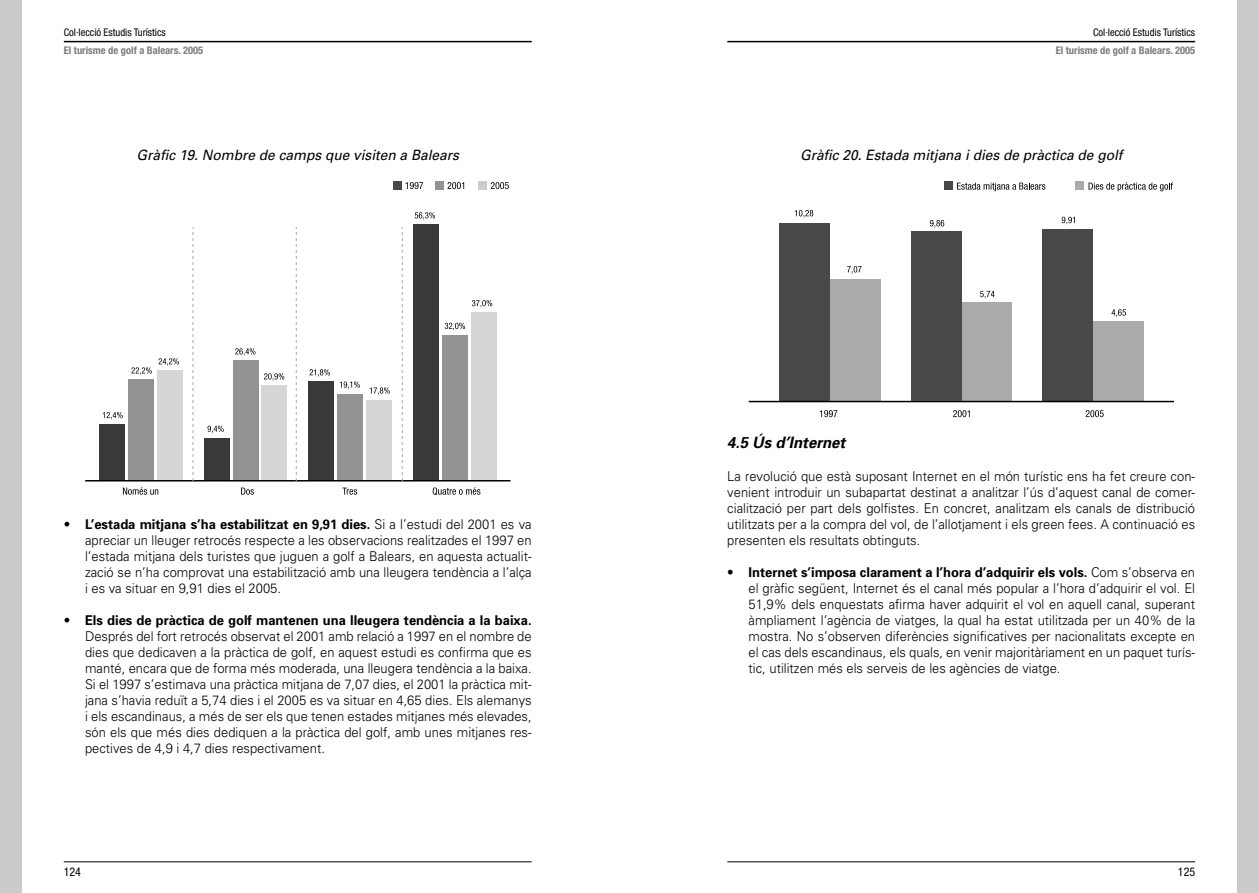
<style>
.page{position:relative;width:1259px;height:893px;background:#fff}
.page>*{position:absolute;margin:0;border:0;box-sizing:border-box;transform-origin:0 0}
.t1{font:italic 700 15.75px "Univers";color:#000;scale:.95 1}
.t2{font:italic 14.25px "Univers";color:#000;scale:.96 1}
.t3{font:300 13.5px/16px "Univers";color:#000;text-align:justify;scale:.96 1}
.t4{font:condensed 12px "Helvetica Neue";color:#000}
.t5{font:700 condensed 10.5px "Helvetica Neue";color:#7c7c7c}
.t6{font:condensed 10.5px "Helvetica Neue";color:#000}
.s1{font-weight:700}
</style>
<div class="page">
<hr style="left:64px;top:861px;width:467px;height:1px;background:#000">
<hr style="left:64px;top:41px;width:467px;height:1px;background:#000">
<div style="left:0;top:0;width:21px;height:893px;background:#cbcbcb"></div>
<hr style="left:727px;top:41px;width:468px;height:1px;background:#000">
<hr style="left:727px;top:861px;width:468px;height:1px;background:#000">
<div style="left:1237px;top:0;width:22px;height:893px;background:#cbcbcb"></div>
<div style="left:470px;top:312px;width:26px;height:169px;background:#d6d6d6"></div>
<div style="left:442px;top:335px;width:26px;height:146px;background:#939393"></div>
<div style="left:413px;top:225px;width:26px;height:256px;background:#393939"></div>
<svg style="left:472px;top:300px;width:20px;height:7px"></svg>
<svg style="left:445px;top:323px;width:20px;height:7px"></svg>
<svg style="left:415px;top:212px;width:20px;height:8px"></svg>
<div style="left:366px;top:400px;width:26px;height:81px;background:#d6d6d6"></div>
<div style="left:337px;top:394px;width:26px;height:87px;background:#939393"></div>
<div style="left:308px;top:382px;width:26px;height:99px;background:#393939"></div>
<svg style="left:370px;top:387px;width:20px;height:8px"></svg>
<svg style="left:340px;top:381px;width:20px;height:8px"></svg>
<svg style="left:309px;top:369px;width:21px;height:8px"></svg>
<div style="left:261px;top:386px;width:26px;height:95px;background:#d6d6d6"></div>
<div style="left:233px;top:361px;width:25px;height:120px;background:#939393"></div>
<div style="left:204px;top:438px;width:26px;height:43px;background:#393939"></div>
<svg style="left:264px;top:373px;width:20px;height:8px"></svg>
<svg style="left:235px;top:348px;width:20px;height:8px"></svg>
<svg style="left:207px;top:426px;width:17px;height:7px"></svg>
<div style="left:157px;top:371px;width:26px;height:110px;background:#d6d6d6"></div>
<div style="left:128px;top:380px;width:26px;height:101px;background:#939393"></div>
<div style="left:99px;top:424px;width:26px;height:57px;background:#393939"></div>
<svg style="left:159px;top:358px;width:20px;height:8px"></svg>
<svg style="left:131px;top:367px;width:21px;height:8px"></svg>
<svg style="left:103px;top:412px;width:20px;height:7px"></svg>
<hr style="left:85px;top:480px;width:425px;height:1px;background:#000">
<svg style="left:193px;top:227px;width:1px;height:254px"></svg>
<svg style="left:296px;top:227px;width:1px;height:254px"></svg>
<svg style="left:402px;top:227px;width:1px;height:254px"></svg>
<svg style="left:123px;top:487px;width:35px;height:8px"></svg>
<svg style="left:241px;top:488px;width:13px;height:7px"></svg>
<svg style="left:342px;top:488px;width:15px;height:7px"></svg>
<svg style="left:433px;top:487px;width:47px;height:8px"></svg>
<div style="left:393px;top:181px;width:8px;height:8px;background:#484848"></div>
<svg style="left:491px;top:182px;width:18px;height:7px"></svg>
<svg style="left:447px;top:182px;width:17px;height:7px"></svg>
<svg style="left:405px;top:182px;width:18px;height:7px"></svg>
<div style="left:435px;top:181px;width:8px;height:8px;background:#939393"></div>
<div style="left:478px;top:181px;width:8px;height:8px;background:#cbcbcb"></div>
<div style="left:779px;top:224px;width:51px;height:177px;background:#484848"></div>
<div style="left:830px;top:280px;width:50px;height:121px;background:#aaa"></div>
<svg style="left:820px;top:410px;width:17px;height:7px"></svg>
<svg style="left:795px;top:210px;width:18px;height:8px"></svg>
<svg style="left:847px;top:266px;width:14px;height:8px"></svg>
<div style="left:961px;top:302px;width:51px;height:99px;background:#aaa"></div>
<svg style="left:953px;top:410px;width:16px;height:7px"></svg>
<svg style="left:980px;top:291px;width:14px;height:7px"></svg>
<div style="left:1042px;top:229px;width:51px;height:172px;background:#484848"></div>
<div style="left:1092px;top:321px;width:51px;height:80px;background:#aaa"></div>
<svg style="left:1085px;top:410px;width:18px;height:7px"></svg>
<svg style="left:1061px;top:217px;width:14px;height:7px"></svg>
<svg style="left:1111px;top:309px;width:15px;height:8px"></svg>
<svg style="left:1088px;top:182px;width:84px;height:9px"></svg>
<svg style="left:957px;top:183px;width:88px;height:8px"></svg>
<div style="left:944px;top:182px;width:8px;height:8px;background:#484848"></div>
<div style="left:1075px;top:182px;width:8px;height:8px;background:#aaa"></div>
<hr style="left:749px;top:401px;width:425px;height:1px;background:#000">
<div style="left:910px;top:231px;width:51px;height:170px;background:#484848"></div>
<svg style="left:929px;top:220px;width:15px;height:8px"></svg>
<p class="t6" style="left:64px;top:27px;width:104px">Col·lecció Estudis Turístics</p>
<p class="t5" style="left:64px;top:44px;width:141px">El turisme de golf a Balears. 2005</p>
<p class="t6" style="left:1093px;top:27px;width:104px">Col·lecció Estudis Turístics</p>
<p class="t5" style="left:1055px;top:44px;width:141px">El turisme de golf a Balears. 2005</p>
<p class="t2" style="left:136px;top:146px;width:337px">Gràfic 19. Nombre de camps que visiten a Balears</p>
<p class="t2" style="left:800px;top:146px;width:337px">Gràfic 20. Estada mitjana i dies de pràctica de golf</p>
<p class="t3" style="left:85px;top:516px;width:467px;text-indent:-21px">• <span class="s1">L’estada mitjana s’ha estabilitzat en 9,91 dies.</span> Si a l’estudi del 2001 es va apreciar un lleuger retrocés respecte a les observacions realitzades el 1997 en l’estada mitjana dels turistes que juguen a golf a Balears, en aquesta actualit&shy;zació se n’ha comprovat una estabilització amb una lleugera tendència a l’alça i es va situar en 9,91 dies el 2005.</p>
<p class="t3" style="left:85px;top:612px;width:467px;text-indent:-21px">• <span class="s1">Els dies de pràctica de golf mantenen una lleugera tendència a la baixa.<br></span>Després del fort retrocés observat el 2001 amb relació a 1997 en el nombre de dies que dedicaven a la pràctica de golf, en aquest estudi es confirma que es manté, encara que de forma més moderada, una lleugera tendència a la baixa.<br>Si el 1997 s’estimava una pràctica mitjana de 7,07 dies, el 2001 la pràctica mit&shy;jana s’havia reduït a 5,74 dies i el 2005 es va situar en 4,65 dies. Els alemanys i els escandinaus, a més de ser els que tenen estades mitjanes més elevades, són els que més dies dediquen a la pràctica del golf, amb unes mitjanes res&shy;pectives de 4,9 i 4,7 dies respectivament.</p>
<p class="t1" style="left:727px;top:433px;width:126px">4.5 Ús d’Internet</p>
<p class="t3" style="left:727px;top:468px;width:489px">La revolució que està suposant Internet en el món turístic ens ha fet creure con&shy;venient introduir un subapartat destinat a analitzar l’ús d’aquest canal de comer&shy;cialització per part dels golfistes. En concret, analitzam els canals de distribució utilitzats per a la compra del vol, de l’allotjament i els green fees. A continuació es presenten els resultats obtinguts.</p>
<p class="t3" style="left:748px;top:564px;width:467px;text-indent:-21px">• <span class="s1">Internet s’imposa clarament a l’hora d’adquirir els vols.</span> Com s’observa en el gràfic següent, Internet és el canal més popular a l’hora d’adquirir el vol. El 51,9% dels enquestats afirma haver adquirit el vol en aquell canal, superant àmpliament l’agència de viatges, la qual ha estat utilitzada per un 40% de la mostra. No s’observen diferències significatives per nacionalitats excepte en el cas dels escandinaus, els quals, en venir majoritàriament en un paquet turís&shy;tic, utilitzen més els serveis de les agències de viatge.</p>
<p class="t4" style="left:64px;top:865px;width:19px">124</p>
<p class="t4" style="left:1178px;top:865px;width:19px">125</p>
</div>
